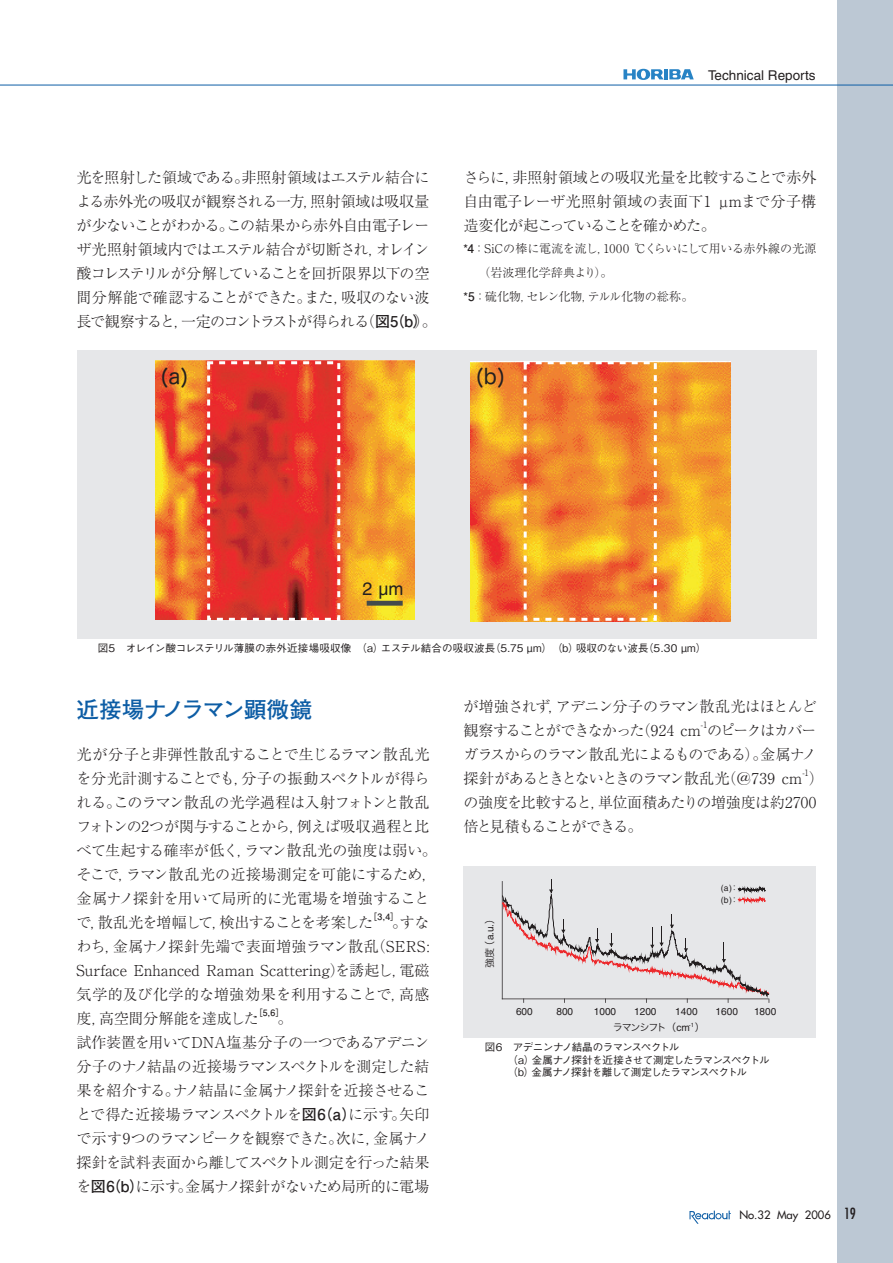
<style>
.page{position:relative;width:893px;height:1263px;background:#fff}
.page>*{position:absolute;margin:0;border:0;box-sizing:border-box;transform-origin:0 0}
.t1{font:700 22.5px "Futo Go B101 Pro";letter-spacing:-.025em;color:#0d5da5}
.t2{font:21px "Hira Maru Pro W4 90 pv RKSJ H";color:#231f20}
.t3{font:18px "Helvetica";color:#231f20}
.t4{font:300 15px/24px "Ryumin Pro";letter-spacing:-.035em;color:#231f20}
.t5{font:300 15px/24px "Ryumin Pro";letter-spacing:-.015em;color:#231f20}
.t6{font:300 15px/24px "Ryumin Pro";letter-spacing:-.065em;color:#231f20}
.t7{font:300 15px/24px "Ryumin Pro";letter-spacing:-.06em;color:#231f20}
.t8{font:condensed 15px "Futura";color:#231f20}
.t9{font:13.5px "Helvetica";color:#231f20}
.t10{font:300 12px "Ryumin Pro";letter-spacing:-.005em;color:#231f20}
.t11{font:11.25px "Futura";color:#231f20}
.t12{font:500 10.5px/12.3px "Gothic BBB Pro";letter-spacing:-.045em;color:#231f20}
.t13{font:500 10.5px "Gothic BBB Pro";letter-spacing:.005em;color:#231f20}
.t14{font:10.05px "Helvetica";color:#231f20}
.t15{font:10.05px "Hira Kaku Pro W3 90 pv RKSJ H";letter-spacing:-.115em;color:#231f20}
.t16{font:700 8.7px "Futo Go B101 Pro";color:#231f20}
.t17{font:300 8.7px "Ryumin Pro";color:#231f20}
.t18{font:8.55px/11.4px "Helvetica";color:#231f20}
.s1{font-family:"Futo Go B101 Pro";font-weight:700}
.s2{font-family:"Helvetica"}
.s3{font-family:"Hira Kaku Pro W3 90 pv RKSJ H"}
</style>
<div class="page">
<svg style="left:689px;top:1210px;width:42px;height:14px"></svg>
<svg style="left:623px;top:69px;width:71px;height:11px"></svg>
<div style="left:838px;top:0;width:55px;height:1263px;background:#bcc8d4"></div>
<hr style="left:0;top:85px;width:893px;height:1px;background:#0d5da5">
<div style="left:77px;top:351px;width:739px;height:288px;background:#e6e7e9"></div>
<img style="left:156px;top:360px;width:259px;height:259px">
<div style="left:367px;top:601px;width:36px;height:5px;background:#434b4c"></div>
<div style="left:207px;top:361px;width:133px;height:260px;border:3px dashed #fff"></div>
<img style="left:471px;top:361px;width:259px;height:260px">
<div style="left:524px;top:361px;width:133px;height:260px;border:3px dashed #fff"></div>
<div style="left:463px;top:866px;width:353px;height:172px;background:#e6e7e9"></div>
<svg style="left:502px;top:879px;width:268px;height:124px"></svg>
<p class="t9" style="left:708px;top:67px;width:109px">Technical Reports</p>
<p class="t4" style="left:77px;top:164px;width:362px">光を照射した領域である。非照射領域はエステル結合による赤外光の吸収が観察される一方，照射領域は吸収量が少ないことがわかる。この結果から赤外自由電子レーザ光照射領域内ではエステル結合が切断され，オレイン酸コレステリルが分解していることを回折限界以下の空間分解能で確認することができた。また，吸収のない波長で観察すると，一定のコントラストが得られる（<span class="s1">図5（b</span>）。</p>
<p class="t4" style="left:463px;top:164px;width:354px;text-align:justify">さらに，非照射領域との吸収光量を比較することで赤外自由電子レーザ光照射領域の表面下1 µmまで分子構造変化が起こっていることを確かめた。</p>
<p class="t10" style="left:463px;top:239px;width:354px"><span class="s1">*4</span>： SiCの棒に電流を流し，1000 ℃くらいにして用いる赤外線の光源</p>
<p class="t10" style="left:478px;top:263px;width:135px">（岩波理化学辞典より）。</p>
<p class="t10" style="left:463px;top:287px;width:231px"><span class="s1">*5</span>： 硫化物，セレン化物，テルル化物の総称。</p>
<h2 class="t2" style="left:161px;top:358px;width:29px">(a)</h2>
<h2 class="t2" style="left:476px;top:358px;width:30px">(b)</h2>
<p class="t3" style="left:363px;top:578px;width:43px">2 µm</p>
<p class="t13" style="left:98px;top:640px;width:610px">図5　オレイン酸コレステリル薄膜の赤外近接場吸収像　（a）エステル結合の吸収波長（5.75 µm）　（b）吸収のない波長（5.30 µm）</p>
<h1 class="t1" style="left:77px;top:692px;width:237px">近接場ナノラマン顕微鏡</h1>
<p class="t5" style="left:77px;top:741px;width:362px">光が分子と非弾性散乱することで生じるラマン散乱光を分光計測することでも，分子の振動スペクトルが得られる。このラマン散乱の光学過程は入射フォトンと散乱フォトンの2つが関与することから，例えば吸収過程と比べて生起する確率が低く，ラマン散乱光の強度は弱い。そこで，ラマン散乱光の近接場測定を可能にするため，金属ナノ探針を用いて局所的に光電場を増強することで，散乱光を増幅して，検出することを考案した</p>
<p class="t16" style="left:369px;top:910px;width:32px">［3,4］</p>
<p class="t4" style="left:77px;top:909px;width:354px;text-align:justify;text-indent:316px">。すなわち，金属ナノ探針先端で表面増強ラマン散乱（SERS:<br>Surface Enhanced Raman Scattering）を誘起し，電磁気学的及び化学的な増強効果を利用することで，高感度，高空間分解能を達成した</p>
<p class="t16" style="left:254px;top:1006px;width:32px">［5,6］</p>
<p class="t4" style="left:77px;top:1005px;width:354px;text-indent:201px">。<br>試作装置を用いてDNA塩基分子の一つであるアデニン分子のナノ結晶の近接場ラマンスペクトルを測定した結果を紹介する。ナノ結晶に金属ナノ探針を近接させることで得た近接場ラマンスペクトルを<span class="s1">図6（a）</span>に示す。矢印で示す9つのラマンピークを観察できた。次に，金属ナノ探針を試料表面から離してスペクトル測定を行った結果を<span class="s1">図6（b）</span>に示す。金属ナノ探針がないため局所的に電場</p>
<p class="t6" style="left:463px;top:693px;width:354px">が増強されず，アデニン分子のラマン散乱光はほとんど観察することができなかった（924 cm のピークはカバー</p>
<p class="t17" style="left:701px;top:718px;width:8px">-1</p>
<p class="t7" style="left:463px;top:741px;width:354px">ガラスからのラマン散乱光によるものである）。金属ナノ探針があるときとないときのラマン散乱光（＠739 cm</p>
<p class="t17" style="left:802px;top:766px;width:8px">-1</p>
<p class="t4" style="left:463px;top:765px;width:362px;text-indent:345px">）の強度を比較すると，単位面積あたりの増強度は約2700倍と見積もることができる。</p>
<p class="t15" style="left:481px;top:968px;width:56px;rotate:-90deg">強度（<span class="s2">a.u.</span>）</p>
<p class="t18" style="left:721px;top:883px;width:20px">(a)<span class="s3">：</span>(b)<span class="s3">：</span></p>
<p class="t14" style="left:516px;top:1006px;width:18px">600</p>
<p class="t14" style="left:556px;top:1006px;width:18px">800</p>
<p class="t14" style="left:594px;top:1006px;width:24px">1000</p>
<p class="t14" style="left:634px;top:1006px;width:24px">1200</p>
<p class="t14" style="left:675px;top:1006px;width:24px">1400</p>
<p class="t14" style="left:716px;top:1006px;width:24px">1600</p>
<p class="t14" style="left:754px;top:1006px;width:24px">1800</p>
<p class="t15" style="left:613px;top:1018px;width:94px">ラマンシフト（<span class="s2">cm</span><sup>-1</sup> ）</p>
<p class="t12" style="left:508px;top:1040px;width:263px;text-indent:-23px">図6　 アデニンナノ結晶のラマンスペクトル<br>（a）金属ナノ探針を近接させて測定したラマンスペクトル（b）金属ナノ探針を離して測定したラマンスペクトル</p>
<p class="t11" style="left:739px;top:1208px;width:93px">No.32 May 2006</p>
<p class="t8" style="left:844px;top:1204px;width:14px">19</p>
</div>
